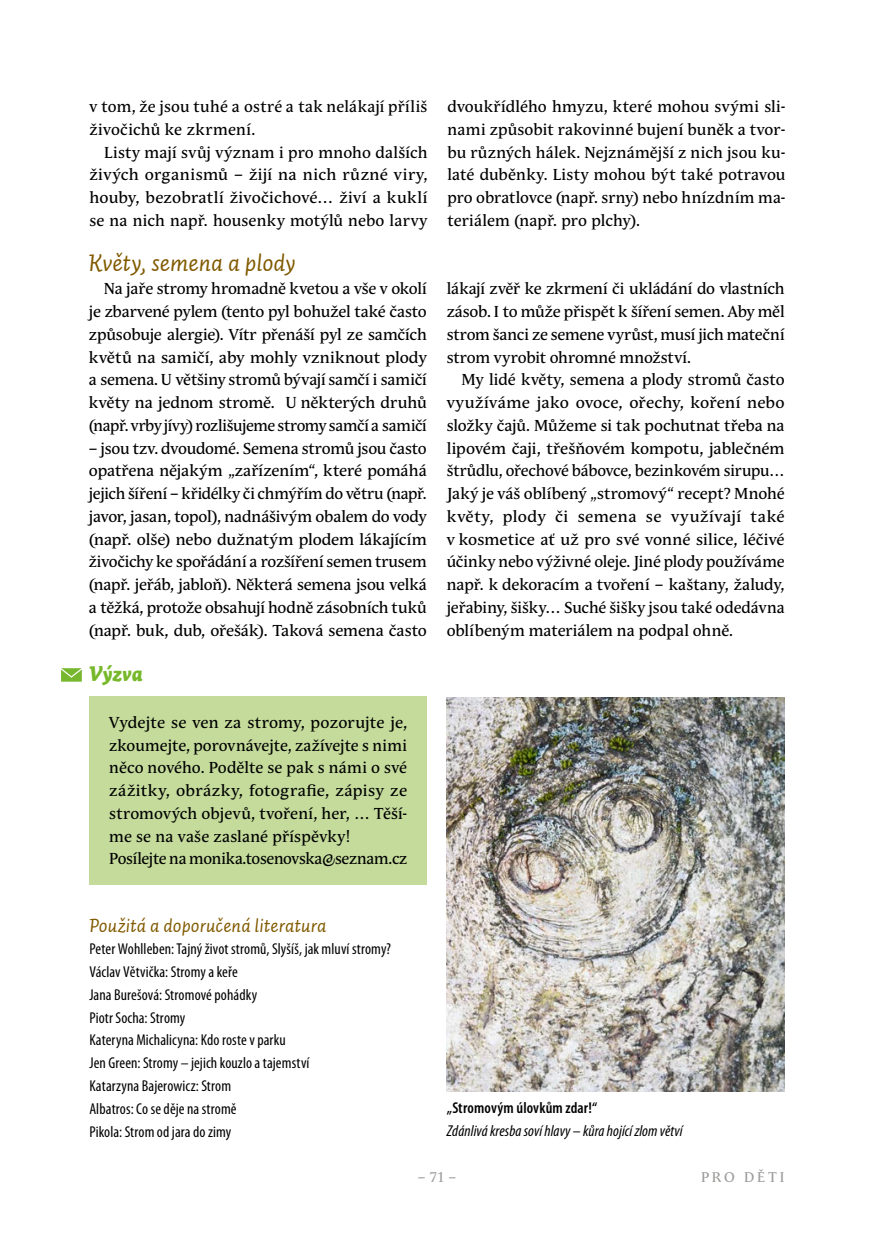
<style>
.page{position:relative;width:874px;height:1241px;background:#fff}
.page>*{position:absolute;margin:0;border:0;box-sizing:border-box;transform-origin:0 0}
.t1{font:24.5px "Auto 2 Italic LF";letter-spacing:-.005em;color:#815a00}
.t2{font:21px "Auto 2 Black Italic LF";color:#76b82a}
.t3{font:19.25px "Auto 2 Italic LF";letter-spacing:.005em;color:#815a00}
.t4{font:15.75px/22.8px "Andulka Text Pro";letter-spacing:.005em;color:#000;text-align:justify}
.t5{font:condensed 15.75px/22.8px "Myriad Pro";letter-spacing:.01em;color:#000}
.t6{font:italic condensed 15.75px "Myriad Pro";letter-spacing:.005em;color:#000}
.t7{font:600 condensed 15.75px "Myriad Pro";letter-spacing:.01em;color:#000}
.t8{font:14px "Andulka Text Pro";letter-spacing:.195em;color:#9d9d9c}
</style>
<div class="page">
<div style="left:89px;top:695px;width:338px;height:189px;background:#c4db9b"></div>
<svg style="left:61px;top:668px;width:21px;height:13px"></svg>
<img style="left:446px;top:697px;width:338px;height:393px">
<p class="t4" style="left:89px;top:95px;width:339px">v tom, že jsou tuhé a ostré a tak nelákají příliš živočichů ke zkrmení.</p>
<p class="t4" style="left:89px;top:141px;width:339px;text-indent:15px">Listy mají svůj význam i pro mnoho dalších živých organismů – žijí na nich různé viry, houby, bezobratlí živočichové… živí a kuklí se na nich např. housenky motýlů nebo larvy</p>
<h1 class="t1" style="left:89px;top:247px;width:208px">Květy, semena a plody</h1>
<p class="t4" style="left:89px;top:277px;width:339px;text-indent:15px">Na jaře stromy hromadně kvetou a vše v okolí je zbarvené pylem (tento pyl bohužel také často způsobuje alergie). Vítr přenáší pyl ze samčích květů na samičí, aby mohly vzniknout plody a semena. U většiny stromů bývají samčí i samičí květy na jednom stromě. U některých druhů (např. vrby jívy) rozlišujeme stromy samčí a samičí</p>
<p class="t4" style="left:89px;top:437px;width:339px">– jsou tzv. dvoudomé. Semena stromů jsou často opatřena nějakým „zařízením“, které pomáhá jejich šíření – křidélky či chmýřím do větru (např. javor, jasan, topol), nadnášivým obalem do vody (např. olše) nebo dužnatým plodem lákajícím živočichy ke spořádání a rozšíření semen trusem (např. jeřáb, jabloň). Některá semena jsou velká a těžká, protože obsahují hodně zásobních tuků (např. buk, dub, ořešák). Taková semena často</p>
<h2 class="t2" style="left:89px;top:660px;width:55px">Výzva</h2>
<p class="t4" style="left:109px;top:711px;width:299px;text-align:left">Vydejte se ven za stromy, pozorujte je, zkoumejte, porovnávejte, zažívejte s nimi něco nového. Podělte se pak s námi o své zážitky, obrázky, fotografie, zápisy ze stromových objevů, tvoření, her, … Těší&shy;me se na vaše zaslané příspěvky!<br>Posílejte na monika.tosenovska@seznam.cz</p>
<p class="t4" style="left:447px;top:95px;width:339px">dvoukřídlého hmyzu, které mohou svými sli&shy;nami způsobit rakovinné bujení buněk a tvor&shy;bu různých hálek. Nejznámější z nich jsou ku&shy;laté duběnky. Listy mohou být také potravou pro obratlovce (např. srny) nebo hnízdním ma&shy;teriálem (např. pro plchy).</p>
<p class="t4" style="left:446px;top:277px;width:339px">lákají zvěř ke zkrmení či ukládání do vlastních zásob. I to může přispět k šíření semen. Aby měl strom šanci ze semene vyrůst, musí jich mateční strom vyrobit ohromné množství.</p>
<p class="t4" style="left:446px;top:368px;width:339px;text-indent:15px">My lidé květy, semena a plody stromů často využíváme jako ovoce, ořechy, koření nebo složky čajů. Můžeme si tak pochutnat třeba na lipovém čaji, třešňovém kompotu, jablečném štrůdlu, ořechové bábovce, bezinkovém sirupu… Jaký je váš oblíbený „stromový“ recept? Mnohé květy, plody či semena se využívají také v kosmetice ať už pro své vonné silice, léčivé účinky nebo výživné oleje. Jiné plody používáme např. k dekoracím a tvoření – kaštany, žaludy, jeřabiny, šišky… Suché šišky jsou také odedávna oblíbeným materiálem na podpal ohně.</p>
<p class="t3" style="left:89px;top:912px;width:238px">Použitá a doporučená literatura</p>
<p class="t5" style="left:89px;top:937px;width:303px">Peter Wohlleben: Tajný život stromů, Slyšíš, jak mluví stromy?<br>Václav Větvička: Stromy akeře<br>Jana Burešová: Stromové pohádky<br>Piotr Socha: Stromy<br>Kateryna Michalicyna: Kdo roste vparku<br>Jen Green: Stromy – jejich kouzlo atajemství<br>Katarzyna Bajerowicz: Strom<br>Albatros: Co se děje na stromě<br>Pikola: Strom od jara do zimy</p>
<p class="t7" style="left:446px;top:1098px;width:152px">„Stromovým úlovkům zdar!“</p>
<p class="t6" style="left:446px;top:1121px;width:237px">Zdánlivá kresba soví hlavy – kůra hojící zlom větví</p>
<p class="t8" style="left:417px;top:1168px;width:40px">– 71 –</p>
<p class="t8" style="left:700px;top:1168px;width:85px">PRO DĚTI</p>
</div>
